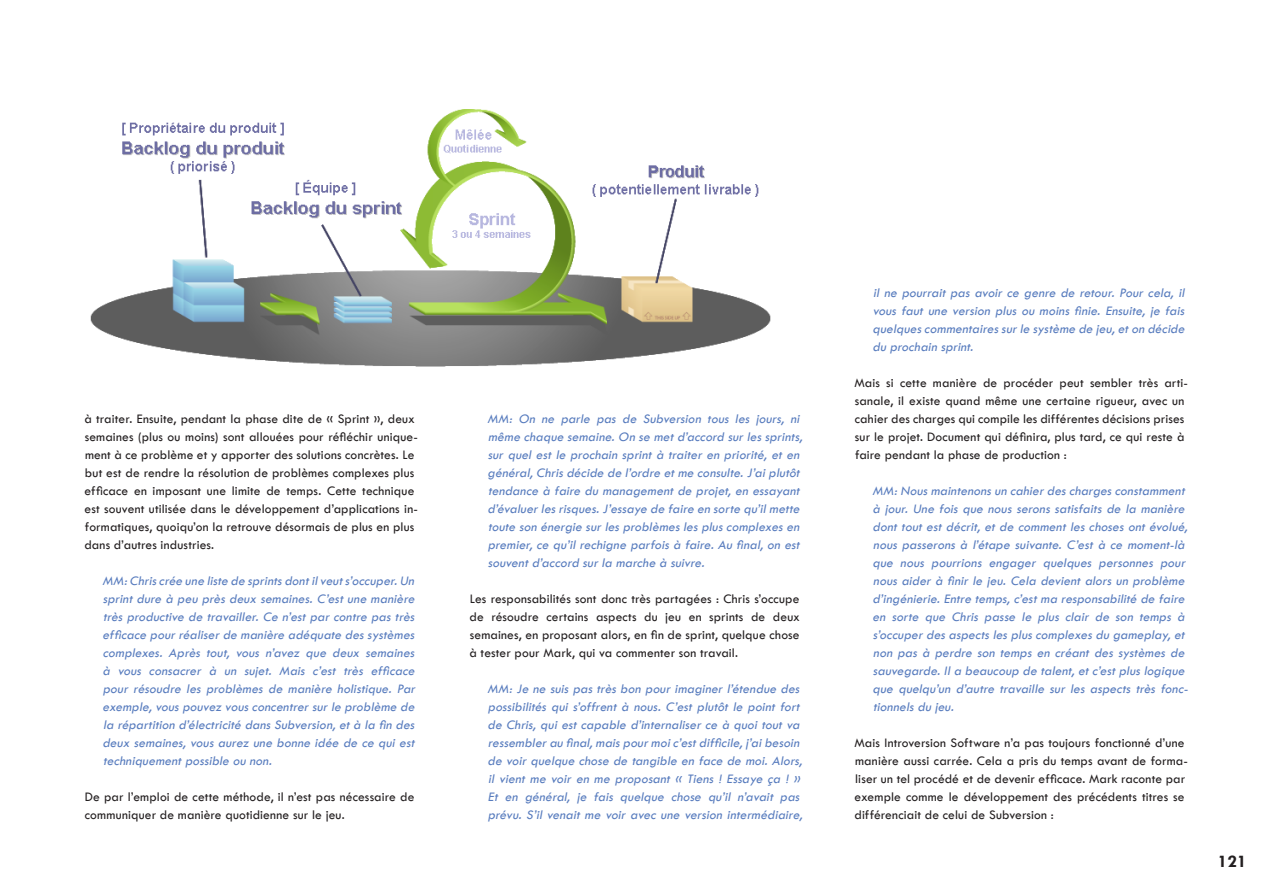
<style>
.page{position:relative;width:1263px;height:893px;background:#fff}
.page>*{position:absolute;margin:0;border:0;box-sizing:border-box;transform-origin:0 0}
.t1{font:700 18px "Tw Cen";color:#231f20}
.Citations{font:italic 13.5px/18px "Tw Cen";color:#587cbe}
.paragraphe_15_ans{font:13.5px/18px "Tw Cen";letter-spacing:.01em;color:#231f20}
</style>
<div class="page">
<img style="left:90px;top:110px;width:681px;height:257px">
<p class="paragraphe_15_ans" style="left:84px;top:409px;width:335px">à traiter. Ensuite, pendant la phase dite de « Sprint », deux semaines (plus ou moins) sont allouées pour réfléchir unique&shy;ment à ce problème et y apporter des solutions concrètes. Le but est de rendre la résolution de problèmes complexes plus efficace en imposant une limite de temps. Cette technique est souvent utilisée dans le développement d’applications in&shy;formatiques, quoiqu’on la retrouve désormais de plus en plus dans d’autres industries.</p>
<p class="Citations" style="left:102px;top:571px;width:317px;text-align:justify">MM:Chriscrée une liste de sprintsdontilveuts’occuper.Un sprint dure à peu près deux semaines. C’est une manière très productive de travailler. Ce n’est par contre pas très efficace pourréaliserde manière adéquate dessystèmes complexes. Après tout, vous n’avez que deux semaines à vous consacrer à un sujet. Mais c’est très efficace pour résoudre les problèmes de manière holistique. Par exemple,vouspouvez vousconcentrersurle problème de la répartition d’électricité dans Subversion, et à la fin des deux semaines, vous aurez une bonne idée de ce qui est techniquement possible ou non.</p>
<p class="paragraphe_15_ans" style="left:85px;top:788px;width:331px">De par l’emploi de cette méthode, il n’est pas nécessaire de communiquer de manière quotidienne sur le jeu.</p>
<p class="Citations" style="left:487px;top:409px;width:319px">MM: On ne parle pas de Subversion tous les jours, ni même chaque semaine. On se met d’accord sur les sprints, sur quel est le prochain sprint à traiter en priorité, et en général,Chrisdécide de l’ordre etme consulte.J’aiplutôt tendance à faire du management de projet, en essayant d’évaluerlesrisques.J’essaye de faire en sorte qu’ilmette toute son énergie sur les problèmes les plus complexes en premier, ce qu’il rechigne parfois à faire. Au final, on est souvent d’accord sur la marche à suivre.</p>
<p class="paragraphe_15_ans" style="left:469px;top:589px;width:332px;text-align:justify">Les responsabilités sont donc très partagées : Chris s’occupe de résoudre certains aspects du jeu en sprints de deux semaines, en proposant alors, en fin de sprint, quelque chose à tester pour Mark, qui va commenter son travail.</p>
<p class="Citations" style="left:487px;top:680px;width:319px">MM: Je ne suis pas très bon pour imaginer l’étendue des possibilités qui s’offrent à nous. C’est plutôt le point fort de Chris, qui est capable d’internaliser ce à quoi tout va ressemblerau final,maispourmoic’estdifficile,j’aibesoin de voir quelque chose de tangible en face de moi. Alors, il vient me voir en me proposant « Tiens ! Essaye ça ! » Et en général, je fais quelque chose qu’il n’avait pas prévu. S’il venait me voir avec une version intermédiaire,</p>
<p class="Citations" style="left:872px;top:284px;width:316px;text-align:justify">il ne pourrait pas avoir ce genre de retour. Pour cela, il vous faut une version plus ou moins finie. Ensuite, je fais quelquescommentairessurle système de jeu,eton décide du prochain sprint.</p>
<p class="paragraphe_15_ans" style="left:854px;top:374px;width:335px">Mais si cette manière de procéder peut sembler très arti&shy;sanale, il existe quand même une certaine rigueur, avec un cahier des charges qui compile les différentes décisions prises sur le projet. Document qui définira, plus tard, ce qui reste à faire pendant la phase de production :</p>
<p class="Citations" style="left:872px;top:482px;width:320px">MM:Nousmaintenonsun cahierdeschargesconstamment à jour. Une fois que nous serons satisfaits de la manière dont tout est décrit, et de comment les choses ont évolué, nous passerons à l’étape suivante. C’est à ce moment-là que nous pourrions engager quelques personnes pour nous aider à finir le jeu. Cela devient alors un problème d’ingénierie. Entre temps, c’est ma responsabilité de faire en sorte que Chris passe le plus clair de son temps à s’occuperdesaspectslespluscomplexesdu gameplay,et non pas à perdre son temps en créant des systèmes de sauvegarde. Il a beaucoup de talent, et c’est plus logique que quelqu’un d’autre travaille sur les aspects très fonc&shy;tionnels du jeu.</p>
<p class="paragraphe_15_ans" style="left:854px;top:734px;width:335px">Mais Introversion Software n’a pas toujours fonctionné d’une manière aussi carrée. Cela a pris du temps avant de forma&shy;liser un tel procédé et de devenir efficace. Mark raconte par exemple comme le développement des précédents titres se différenciait de celui de Subversion :</p>
<p class="t1" style="left:1218px;top:850px;width:30px">121</p>
</div>
